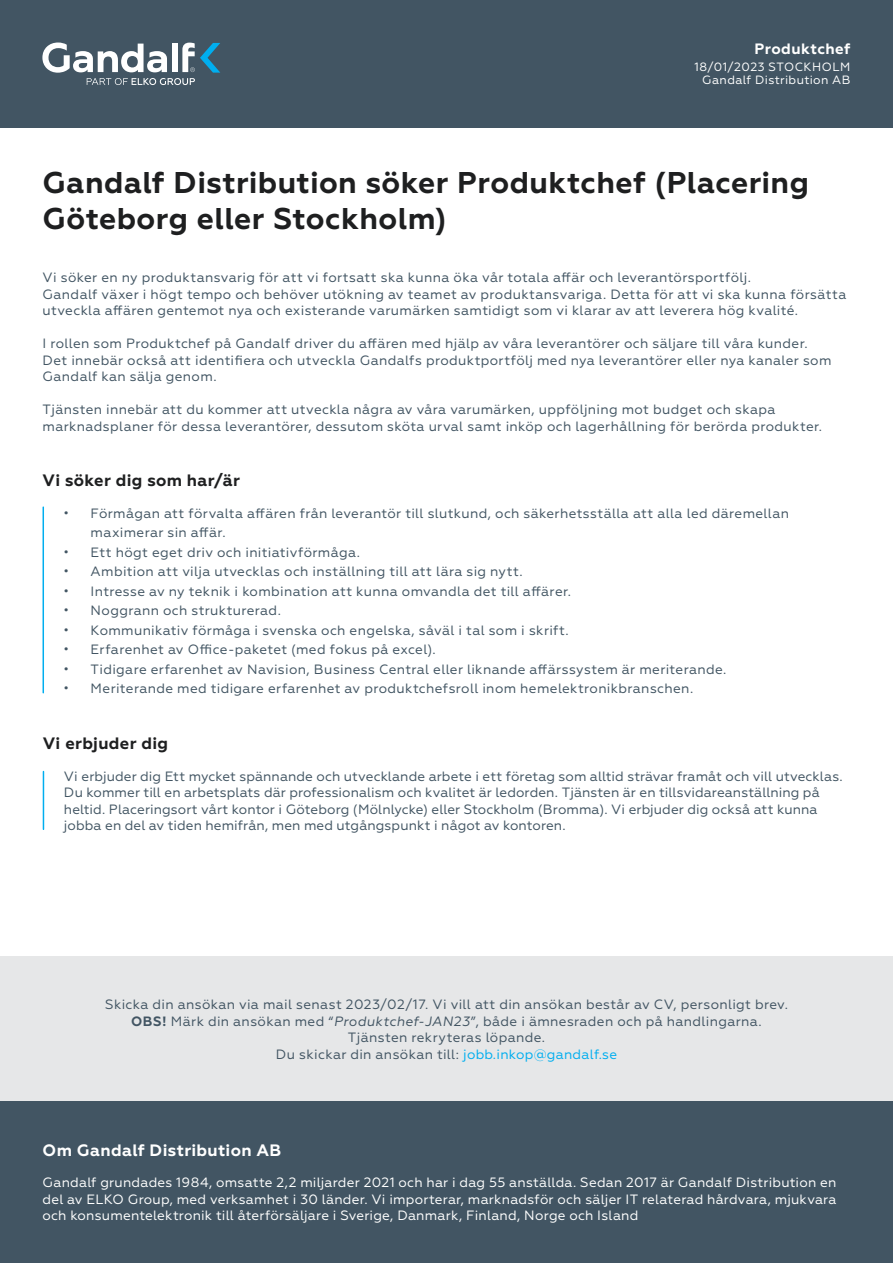
<style>
.page{position:relative;width:893px;height:1263px;background:#fff}
.page>*{position:absolute;margin:0;border:0;box-sizing:border-box;transform-origin:0 0}
.t1{font:700 30px/36px "Geometria";letter-spacing:.015em;color:#1e1f20}
.t2{font:700 16.5px "Geometria";letter-spacing:.02em;color:#1e1f20}
.t3{font:700 16.5px "Geometria";letter-spacing:.02em;color:#fff}
.t4{font:700 15px "Geometria";letter-spacing:.025em;color:#fff}
.t5{font:13.5px/16.5px "Geometria";letter-spacing:.02em;color:#425563}
.t6{font:13.5px/16.5px "Geometria";letter-spacing:.02em;color:#fff;text-align:justify}
.t7{font:12px/13.5px "Geometria";letter-spacing:.035em;color:#fff;text-align:right}
.s1{font-weight:700}
.s2{font-style:italic}
.s3{color:#00aeef}
</style>
<div class="page">
<div style="left:0;top:0;width:893px;height:128px;background:#425563"></div>
<svg style="left:42px;top:43px;width:178px;height:42px"></svg>
<hr style="left:43px;top:507px;width:1px;height:186px;background:#00aeef">
<hr style="left:43px;top:771px;width:1px;height:58px;background:#00aeef">
<div style="left:0;top:956px;width:893px;height:145px;background:#e6e7e8"></div>
<div style="left:0;top:1101px;width:893px;height:162px;background:#425563"></div>
<p class="t4" style="left:755px;top:40px;width:97px">Produktchef</p>
<p class="t7" style="left:694px;top:60px;width:158px">18/01/2023 STOCKHOLM<br>Gandalf Distribution AB</p>
<h1 class="t1" style="left:43px;top:165px;width:768px">Gandalf Distribution söker Produktchef (Placering<br>Göteborg eller Stockholm)</h1>
<p class="t5" style="left:43px;top:269px;width:805px">Vi söker en ny produktansvarig för att vi fortsatt ska kunna öka vår totala affär och leverantörsportfölj.<br>Gandalf växer i högt tempo och behöver utökning av teamet av produktansvariga. Detta för att vi ska kunna försätta utveckla affären gentemot nya och existerande varumärken samtidigt som vi klarar av att leverera hög kvalité.</p>
<p class="t5" style="left:43px;top:335px;width:790px">I rollen som Produktchef på Gandalf driver du affären med hjälp av våra leverantörer och säljare till våra kunder.<br>Det innebär också att identifiera och utveckla Gandalfs produktportfölj med nya leverantörer eller nya kanaler som<br>Gandalf kan sälja genom.</p>
<p class="t5" style="left:43px;top:401px;width:781px">Tjänsten innebär att du kommer att utveckla några av våra varumärken, uppföljning mot budget och skapa marknadsplaner för dessa leverantörer, dessutom sköta urval samt inköp och lagerhållning för berörda produkter.</p>
<p class="t2" style="left:43px;top:471px;width:199px">Vi söker dig som har/är</p>
<p class="t5" style="left:91px;top:503px;width:700px;line-height:19.5px;text-indent:-27px">• Förmågan att förvalta affären från leverantör till slutkund, och säkerhetsställa att alla led däremellan maximerar sin affär.</p>
<p class="t5" style="left:64px;top:544px;width:298px">• Ett högt eget driv och initiativförmåga.</p>
<p class="t5" style="left:64px;top:563px;width:461px">• Ambition att vilja utvecklas och inställning till att lära sig nytt.</p>
<p class="t5" style="left:64px;top:583px;width:509px">• Intresse av ny teknik i kombination att kunna omvandla det till affärer.</p>
<p class="t5" style="left:64px;top:602px;width:219px">• Noggrann och strukturerad.</p>
<p class="t5" style="left:64px;top:622px;width:507px">• Kommunikativ förmåga i svenska och engelska, såväl i tal som i skrift.</p>
<p class="t5" style="left:64px;top:641px;width:374px">• Erfarenhet av Office-paketet (med fokus på excel).</p>
<p class="t5" style="left:64px;top:661px;width:664px">• Tidigare erfarenhet av Navision, Business Central eller liknande affärssystem är meriterande.</p>
<p class="t5" style="left:64px;top:680px;width:631px">• Meriterande med tidigare erfarenhet av produktchefsroll inom hemelektronikbranschen.</p>
<p class="t2" style="left:43px;top:733px;width:127px">Vi erbjuder dig</p>
<p class="t5" style="left:64px;top:768px;width:780px">Vi erbjuder dig Ett mycket spännande och utvecklande arbete i ett företag som alltid strävar framåt och vill utvecklas.<br>Du kommer till en arbetsplats där professionalism och kvalitet är ledorden. Tjänsten är en tillsvidareanställning på heltid. Placeringsort vårt kontor i Göteborg (Mölnlycke) eller Stockholm (Bromma). Vi erbjuder dig också att kunna jobba en del av tiden hemifrån, men med utgångspunkt i något av kontoren.</p>
<p class="t5" style="left:105px;top:996px;width:684px;text-align:center">Skicka din ansökan via mail senast 2023/02/17. Vi vill att din ansökan består av CV, personligt brev.<br><span class="s1">OBS!</span> Märk din ansökan med “<span class="s2">Produktchef-JAN23</span>”, både i ämnesraden och på handlingarna.<br>Tjänsten rekryteras löpande.<br>Du skickar din ansökan till: <span class="s3">jobb.inkop@gandalf.se</span></p>
<p class="t3" style="left:43px;top:1140px;width:240px">Om Gandalf Distribution AB</p>
<p class="t6" style="left:43px;top:1174px;width:795px">Gandalf grundades 1984, omsatte 2,2 miljarder 2021 och har i dag 55 anställda. Sedan 2017 är Gandalf Distribution en del av ELKO Group, med verksamhet i 30 länder. Vi importerar, marknadsför och säljer IT relaterad hårdvara, mjukvara och konsumentelektronik till återförsäljare i Sverige, Danmark, Finland, Norge och Island</p>
</div>
